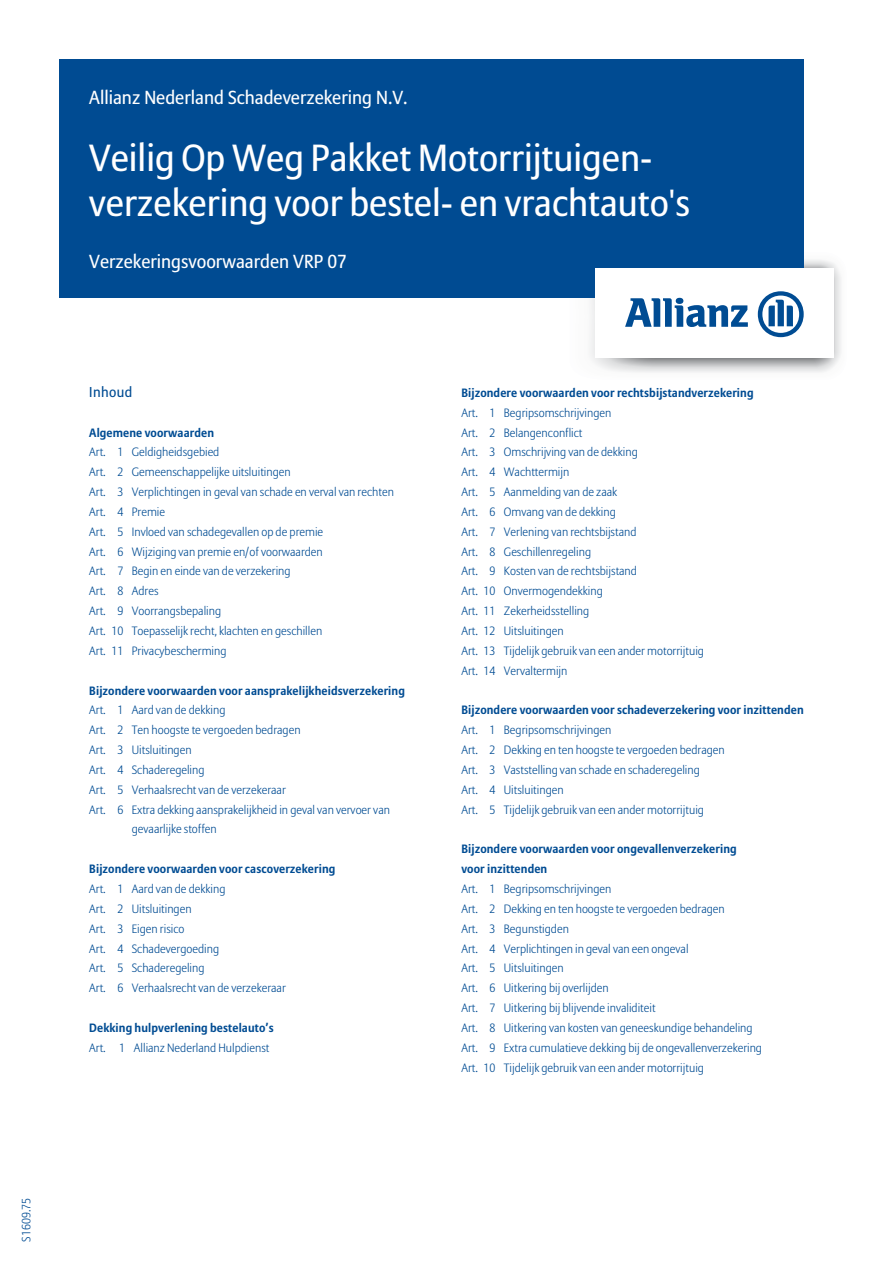
<style>
.page{position:relative;width:893px;height:1263px;background:#fff}
.page>*{position:absolute;margin:0;border:0;box-sizing:border-box;transform-origin:0 0}
.t1{font:37.5px/45px "Allianz Sans";color:#fff}
.t2{font:18.75px "Allianz Sans";color:#fff}
.t3{font:14.25px "Allianz Sans";letter-spacing:.03em;color:#004c93}
.t4{font:300 12px/19.8px "Allianz Sans";color:#004c93}
.t5{font:700 12px/19.8px "Allianz Sans";letter-spacing:.01em;color:#004c93}
</style>
<div class="page">
<div style="left:60px;top:60px;width:744px;height:238px;background:#004b92"></div>
<svg style="left:590px;top:260px;width:251px;height:113px"></svg>
<p class="t4" style="left:16px;top:1242px;width:45px;rotate:-90deg">S1609.75</p>
<h2 class="t2" style="left:89px;top:86px;width:320px">Allianz Nederland Schadeverzekering N.V.</h2>
<h1 class="t1" style="left:89px;top:134px;width:602px">Veilig Op Weg Pakket Motorrijtuigen&shy;verzekering voor bestel- en vrachtauto's</h1>
<h2 class="t2" style="left:89px;top:250px;width:259px">Verzekeringsvoorwaarden VRP 07</h2>
<p class="t3" style="left:89px;top:383px;width:45px">Inhoud</p>
<p class="t5" style="left:89px;top:422px;width:126px">Algemene voorwaarden</p>
<p class="t4" style="left:89px;top:442px;width:306px">Art. 1 Geldigheidsgebied<br>Art. 2 Gemeenschappelijke uitsluitingen<br>Art. 3 Verplichtingen in geval van schade en verval van rechten Art. 4 Premie<br>Art. 5 Invloed van schadegevallen op de premie<br>Art. 6 Wijziging van premie en/of voorwaarden<br>Art. 7 Begin en einde van de verzekering<br>Art. 8 Adres<br>Art. 9 Voorrangsbepaling<br>Art. 10 Toepasselijk recht, klachten en geschillen<br>Art. 11 Privacybescherming</p>
<p class="t5" style="left:89px;top:680px;width:317px">Bijzondere voorwaarden voor aansprakelijkheidsverzekering</p>
<p class="t4" style="left:89px;top:700px;width:138px">Art. 1 Aard van de dekking</p>
<p class="t4" style="left:89px;top:720px;width:213px">Art. 2 Ten hoogste te vergoeden bedragen</p>
<p class="t4" style="left:89px;top:740px;width:104px">Art. 3 Uitsluitingen</p>
<p class="t4" style="left:89px;top:760px;width:117px">Art. 4 Schaderegeling</p>
<p class="t4" style="left:89px;top:779px;width:198px">Art. 5 Verhaalsrecht van de verzekeraar</p>
<p class="t4" style="left:89px;top:799px;width:302px">Art. 6 Extra dekking aansprakelijkheid in geval van vervoer van</p>
<p class="t4" style="left:132px;top:819px;width:86px">gevaarlijke stoffen</p>
<p class="t5" style="left:89px;top:859px;width:248px">Bijzondere voorwaarden voor cascoverzekering</p>
<p class="t4" style="left:89px;top:879px;width:198px">Art. 1 Aard van de dekking<br>Art. 2 Uitsluitingen<br>Art. 3 Eigen risico<br>Art. 4 Schadevergoeding<br>Art. 5 Schaderegeling<br>Art. 6 Verhaalsrecht van de verzekeraar</p>
<p class="t5" style="left:89px;top:1018px;width:186px">Dekking hulpverlening bestelauto’s</p>
<p class="t4" style="left:89px;top:1037px;width:182px">Art. 1 Allianz Nederland Hulpdienst</p>
<p class="t5" style="left:461px;top:383px;width:294px">Bijzondere voorwaarden voor rechtsbijstandverzekering</p>
<p class="t4" style="left:461px;top:402px;width:244px">Art. 1 Begripsomschrijvingen<br>Art. 2 Belangenconflict<br>Art. 3 Omschrijving van de dekking<br>Art. 4 Wachttermijn<br>Art. 5 Aanmelding van de zaak<br>Art. 6 Omvang van de dekking<br>Art. 7 Verlening van rechtsbijstand<br>Art. 8 Geschillenregeling<br>Art. 9 Kosten van de rechtsbijstand<br>Art. 10 Onvermogendekking<br>Art. 11 Zekerheidsstelling<br>Art. 12 Uitsluitingen<br>Art. 13 Tijdelijk gebruik van een ander motorrijtuig<br>Art. 14 Vervaltermijn</p>
<p class="t5" style="left:461px;top:700px;width:344px">Bijzondere voorwaarden voor schadeverzekering voor inzittenden</p>
<p class="t4" style="left:461px;top:720px;width:265px">Art. 1 Begripsomschrijvingen<br>Art. 2 Dekking en ten hoogste te vergoeden bedragen Art. 3 Vaststelling van schade en schaderegeling<br>Art. 4 Uitsluitingen<br>Art. 5 Tijdelijk gebruik van een ander motorrijtuig</p>
<p class="t5" style="left:461px;top:839px;width:277px">Bijzondere voorwaarden voor ongevallenverzekering voor inzittenden</p>
<p class="t4" style="left:461px;top:879px;width:302px">Art. 1 Begripsomschrijvingen<br>Art. 2 Dekking en ten hoogste te vergoeden bedragen<br>Art. 3 Begunstigden<br>Art. 4 Verplichtingen in geval van een ongeval<br>Art. 5 Uitsluitingen<br>Art. 6 Uitkering bij overlijden<br>Art. 7 Uitkering bij blijvende invaliditeit<br>Art. 8 Uitkering van kosten van geneeskundige behandeling Art. 9 Extra cumulatieve dekking bij de ongevallenverzekering Art. 10 Tijdelijk gebruik van een ander motorrijtuig</p>
</div>
